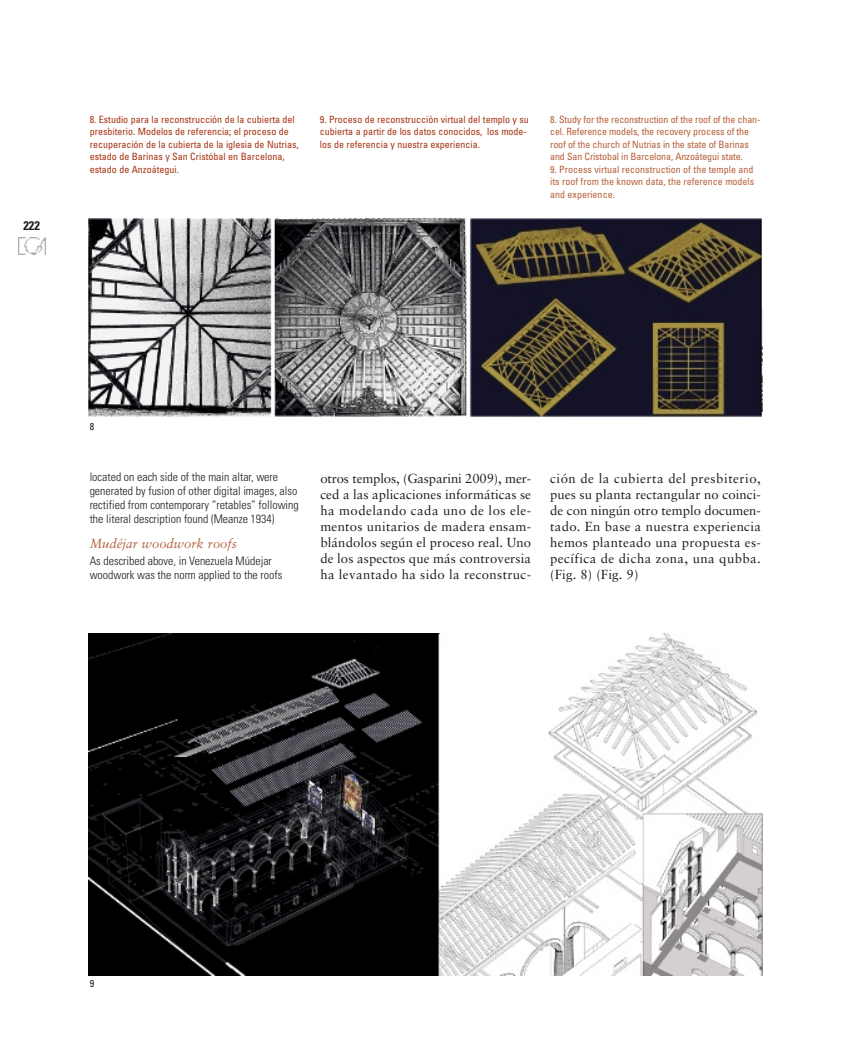
<style>
.page{position:relative;width:851px;height:1063px;background:#fff}
.page>*{position:absolute;margin:0;border:0;box-sizing:border-box;transform-origin:0 0}
.t1{font:13.12px/16px "Sabon";letter-spacing:.025em;color:#1c1c1c;text-align:justify}
.t2{font:italic 13.12px "Sabon";color:#b6603a}
.t3{font:700 condensed 12.5px "Univers";color:#1c1c1c}
.t4{font:300 condensed 11.88px/13.8px "Univers";color:#1c1c1c}
.t5{font:condensed 10px/12.5px "Univers";color:#a63212}
.t6{font:condensed 10px/12.5px "Univers";letter-spacing:-.015em;color:#b6603a}
.t7{font:condensed 10px "Univers";color:#1c1c1c}
</style>
<div class="page">
<img style="left:18px;top:237px;width:28px;height:18px">
<img style="left:88px;top:219px;width:674px;height:198px">
<img style="left:88px;top:634px;width:674px;height:341px">
<p class="t3" style="left:23px;top:220px;width:18px">222</p>
<p class="t5" style="left:90px;top:114px;width:210px">8. Estudio para la reconstrucción de la cubierta del presbiterio. Modelos de referencia; el proceso de recuperación de la cubierta de la iglesia de Nutrias, estado de Barinas y San Cristóbal en Barcelona, estado de Anzoátegui.</p>
<p class="t5" style="left:320px;top:114px;width:210px">9. Proceso de reconstrucción virtual del templo y su cubierta a partir de los datos conocidos, los mode&shy;los de referencia y nuestra experiencia.</p>
<p class="t6" style="left:550px;top:114px;width:212px">8. Study for the reconstruction of the roof of the chan&shy;cel. Reference models, the recovery process of the roof of the church of Nutrias in the state of Barinas and San Cristobal in Barcelona, Anzoátegui state.</p>
<p class="t6" style="left:550px;top:164px;width:205px;text-align:justify">9. Process virtual reconstruction of the temple and its roof from the known data, the reference models and experience.</p>
<p class="t7" style="left:90px;top:422px;width:6px">8</p>
<p class="t4" style="left:90px;top:471px;width:211px">located on each side of the main altar, were generated by fusion of other digital images, also rectified from contemporary “retables” following the literal description found (Meanze 1934)</p>
<p class="t2" style="left:90px;top:537px;width:149px">Mudéjar woodwork roofs</p>
<p class="t4" style="left:90px;top:555px;width:194px">As described above, in Venezuela Múdejar woodwork was the norm applied to the roofs</p>
<p class="t1" style="left:320px;top:471px;width:212px">otros templos, (Gasparini 2009), mer&shy;ced a las aplicaciones informáticas se ha modelando cada uno de los ele&shy;mentos unitarios de madera ensam&shy;blándolos según el proceso real. Uno de los aspectos que más controversia ha levantado ha sido la reconstruc-</p>
<p class="t1" style="left:550px;top:471px;width:212px">ción de la cubierta del presbiterio, pues su planta rectangular no coinci&shy;de con ningún otro templo documen&shy;tado. En base a nuestra experiencia hemos planteado una propuesta es&shy;pecífica de dicha zona, una qubba. (Fig. 8) (Fig. 9)</p>
<p class="t7" style="left:90px;top:980px;width:6px">9</p>
</div>
